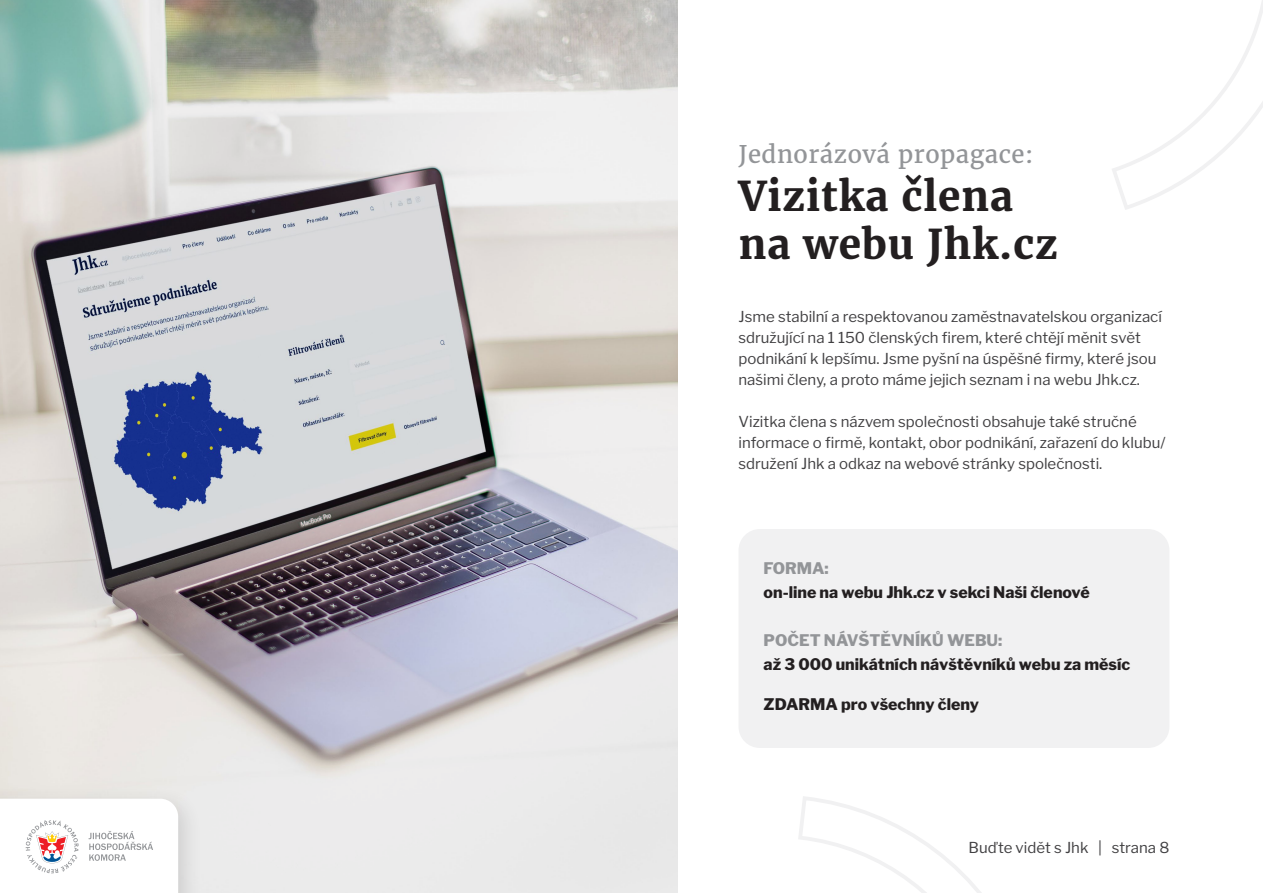
<style>
.page{position:relative;width:1263px;height:893px;background:#fff}
.page>*{position:absolute;margin:0;border:0;box-sizing:border-box;transform-origin:0 0}
.hlavicka_seda{font:700 40.5px/48px "Merriweather";letter-spacing:.02em;color:#231f20}
.hlavicka_seda-2{font:24px "Merriweather";letter-spacing:.02em;color:#939598}
.hodnoty-tucne{font:800 15.9px/24px "Libre Franklin";color:#231f20}
.Bezny_text{font:15px/21px "Libre Franklin";color:#414042}
.s1{color:#939598}
</style>
<div class="page">
<svg style="left:1112px;top:0;width:151px;height:210px"></svg>
<img style="left:0;top:0;width:677px;height:893px">
<div style="left:738px;top:529px;width:431px;height:219px;background:#f1f1f2;border-radius:21px"></div>
<svg style="left:798px;top:796px;width:183px;height:97px"></svg>
<div style="left:0;top:786px;width:203px;height:107px;background:#231f20;opacity:.14"></div>
<svg style="left:0;top:799px;width:178px;height:94px"></svg>
<p class="hlavicka_seda-2" style="left:738px;top:138px;width:296px">Jednorázová propagace:</p>
<p class="hlavicka_seda" style="left:738px;top:172px;width:321px">Vizitka člena na webu Jhk.cz</p>
<p class="Bezny_text" style="left:738px;top:306px;width:425px">Jsme stabilní a respektovanou zaměstnavatelskou organizací sdružující na 1 150 členských firem, které chtějí měnit svět podnikání k lepšímu. Jsme pyšní na úspěšné firmy, které jsou našimi členy, a proto máme jejich seznam i na webu Jhk.cz.</p>
<p class="Bezny_text" style="left:738px;top:411px;width:428px">Vizitka člena s názvem společnosti obsahuje také stručné informace o firmě, kontakt, obor podnikání, zařazení do klubu/ sdružení Jhk a odkaz na webové stránky společnosti.</p>
<p class="hodnoty-tucne" style="left:764px;top:556px;width:328px"><span class="s1">FORMA:<br></span>on-line na webu Jhk.cz v sekci Naši členové</p>
<p class="hodnoty-tucne" style="left:764px;top:628px;width:368px"><span class="s1">POČET NÁVŠTĚVNÍKŮ WEBU:<br></span>až 3 000 unikátních návštěvníků webu za měsíc</p>
<p class="hodnoty-tucne" style="left:764px;top:692px;width:217px">ZDARMA pro všechny členy</p>
<p class="Bezny_text" style="left:969px;top:837px;width:202px">Buďte vidět s Jhk | strana 8</p>
</div>
